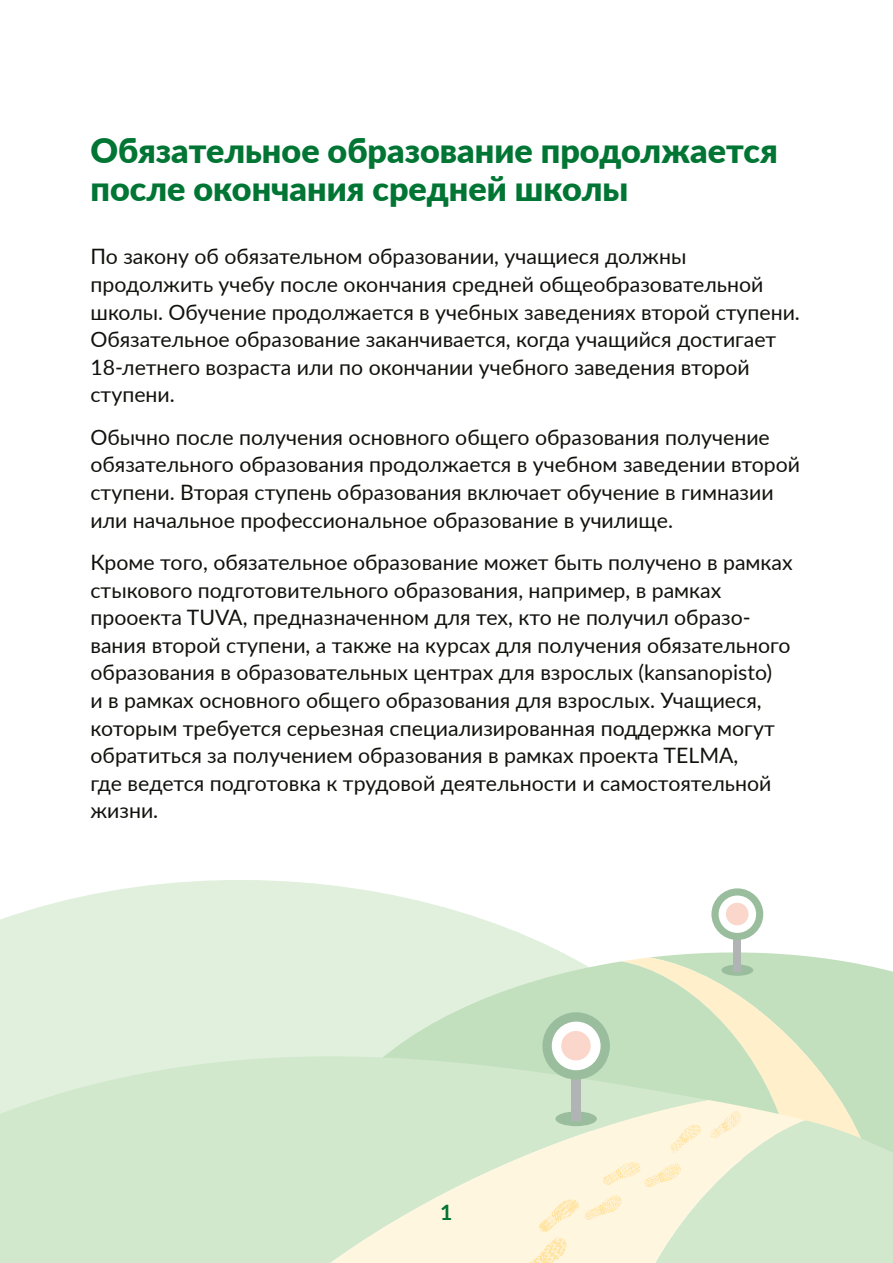
<style>
.page{position:relative;width:893px;height:1263px;background:#fff}
.page>*{position:absolute;margin:0;border:0;box-sizing:border-box;transform-origin:0 0}
.otsikko_H2{font:900 33.9px/38.2px "Lato";color:#007534}
.Leipis{font:21.15px/27.6px "Lato";color:#12120d}
.t1{font:700 21.15px "Lato";color:#007534}
</style>
<div class="page">
<svg style="left:0;top:880px;width:732px;height:137px;fill:#e1f0dd"></svg>
<svg style="left:649px;top:947px;width:244px;height:164px"></svg>
<svg style="left:621px;top:957px;width:261px;height:154px;background:#cce3c0"></svg>
<svg style="left:344px;top:961px;width:451px;height:139px;background:#d6e7c9"></svg>
<svg style="left:0;top:1017px;width:708px;height:246px;background:#d2e8ce"></svg>
<svg style="left:176px;top:1100px;width:629px;height:163px;background:#dcebd1"></svg>
<div style="left:555px;top:1111px;width:42px;height:15px;background:#9abe9d;border-radius:50%"></div>
<div style="left:571px;top:1075px;width:10px;height:45px;background:#b1b4b4"></div>
<div style="left:542px;top:1012px;width:68px;height:67px;background:#9abe9d;border-radius:50%"></div>
<div style="left:552px;top:1021px;width:49px;height:49px;background:#fff;border-radius:50%"></div>
<div style="left:561px;top:1031px;width:30px;height:29px;background:#fbd7cb;border-radius:50%"></div>
<div style="left:721px;top:964px;width:32px;height:12px;background:#9abe9d;border-radius:50%"></div>
<div style="left:734px;top:937px;width:7px;height:34px;background:#b1b4b4"></div>
<div style="left:711px;top:888px;width:52px;height:52px;background:#9abe9d;border-radius:50%"></div>
<div style="left:719px;top:895px;width:37px;height:38px;background:#fff;border-radius:50%"></div>
<div style="left:726px;top:903px;width:22px;height:22px;background:#fbd7cb;border-radius:50%"></div>
<svg style="left:523px;top:1199px;width:56px;height:64px;background:#fff2d3"></svg>
<svg style="left:585px;top:1111px;width:308px;height:152px;background:#e5edd3"></svg>
<h2 class="otsikko_H2" style="left:90px;top:130px;width:689px">Обязательное образование продолжается после окончания средней школы</h2>
<p class="Leipis" style="left:90px;top:242px;width:711px">По закону об обязательном образовании, учащиеся должны продолжить учебу после окончания средней общеобразовательной школы. Обучение продолжается в учебных заведениях второй ступени.<br>Обязательное образование заканчивается, когда учащийся достигает 18-летнего возраста или по окончании учебного заведения второй ступени.</p>
<p class="Leipis" style="left:90px;top:422px;width:711px">Обычно после получения основного общего образования получение обязательного образования продолжается в учебном заведении второй ступени. Вторая ступень образования включает обучение в гимназии или начальное профессиональное образование в училище.</p>
<p class="Leipis" style="left:90px;top:548px;width:704px">Кроме того, обязательное образование может быть получено в рамках стыкового подготовительного образования, например, в рамках прооекта TUVA, предназначенном для тех, кто не получил образо&shy;вания второй ступени, а также на курсах для получения обязательного образования в образовательных центрах для взрослых (kansanopisto)<br>и в рамках основного общего образования для взрослых. Учащиеся, которым требуется серьезная специализированная поддержка могут обратиться за получением образования в рамках проекта TELMA,<br>где ведется подготовка к трудовой деятельности и самостоятельной жизни.</p>
<p class="t1" style="left:440px;top:1197px;width:14px">1</p>
</div>
